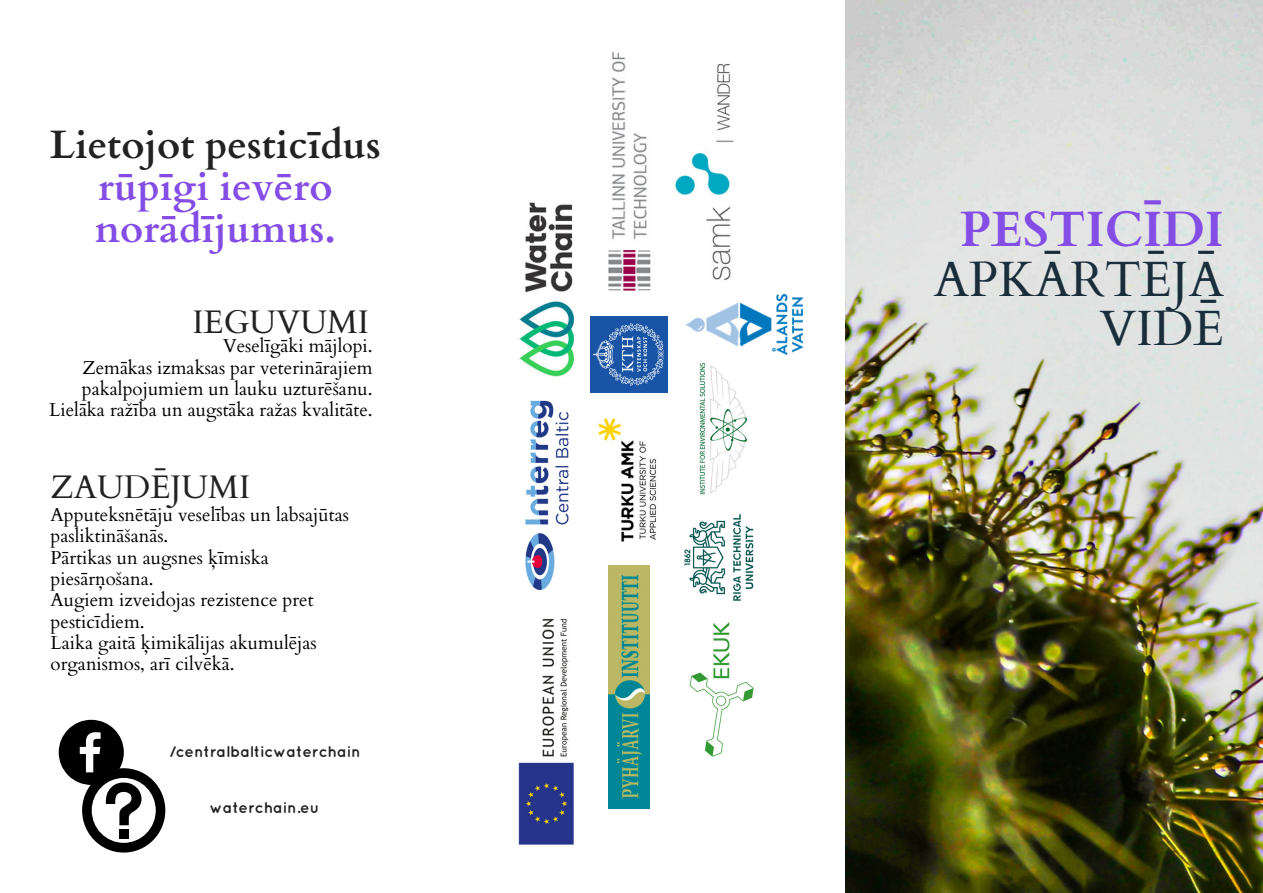
<style>
.page{position:relative;width:1263px;height:893px;background:#fff}
.page>*{position:absolute;margin:0;border:0;box-sizing:border-box;transform-origin:0 0}
.t1{font:49.65px/49.5px "Cardo";color:#1a2d3b;text-align:right}
.t2{font:700 49.65px "Cardo";color:#834de6}
.t3{font:700 39.75px/41.5px "Cardo";color:#834de6}
.t4{font:700 39.75px "Cardo";color:#222}
.t5{font:32.7px "Cardo";color:#222}
.t6{font:18.6px/21.3px "Cardo";color:#000;text-align:right}
.t7{font:700 15.6px "Quicksand";color:#222}
</style>
<div class="page">
<img style="left:845px;top:0;width:418px;height:893px">
<img style="left:518px;top:618px;width:56px;height:227px">
<img style="left:525px;top:400px;width:44px;height:191px">
<img style="left:519px;top:202px;width:56px;height:175px">
<img style="left:675px;top:63px;width:59px;height:218px">
<img style="left:699px;top:362px;width:49px;height:133px">
<img style="left:689px;top:622px;width:65px;height:135px">
<img style="left:684px;top:514px;width:70px;height:87px">
<img style="left:685px;top:293px;width:117px;height:62px">
<img style="left:608px;top:51px;width:43px;height:241px">
<img style="left:608px;top:566px;width:41px;height:243px">
<img style="left:598px;top:418px;width:58px;height:124px">
<img style="left:590px;top:316px;width:77px;height:77px">
<svg style="left:59px;top:720px;width:106px;height:132px"></svg>
<div style="left:119px;top:829px;width:10px;height:10px;background:#000"></div>
<h2 class="t4" style="left:50px;top:119px;width:333px">Lietojot pesticīdus</h2>
<h2 class="t3" style="left:95px;top:167px;width:243px">rūpīgi ievēro norādījumus.</h2>
<h3 class="t5" style="left:192px;top:301px;width:178px">IEGUVUMI</h3>
<p class="t6" style="left:49px;top:336px;width:325px">Veselīgāki mājlopi.<br>Zemākas izmaksas par veterinārajiem pakalpojumiem un lauku uzturēšanu.<br>Lielāka ražība un augstāka ražas kvalitāte.</p>
<h3 class="t5" style="left:51px;top:466px;width:201px">ZAUDĒJUMI</h3>
<p class="t6" style="left:51px;top:504px;width:300px;text-align:left">Apputeksnētāju veselības un labsajūtas pasliktināšanās.<br>Pārtikas un augsnes ķīmiska piesārņošana.<br>Augiem izveidojas rezistence pret pesticīdiem.<br>Laika gaitā ķimikālijas akumulējas organismos, arī cilvēkā.</p>
<p class="t7" style="left:169px;top:742px;width:193px">/centralbalticwaterchain</p>
<p class="t7" style="left:209px;top:798px;width:111px">waterchain.eu</p>
<h1 class="t2" style="left:960px;top:197px;width:266px">PESTICĪDI</h1>
<h1 class="t1" style="left:934px;top:255px;width:292px">APKĀRTĒJĀ<br>VIDĒ</h1>
</div>
